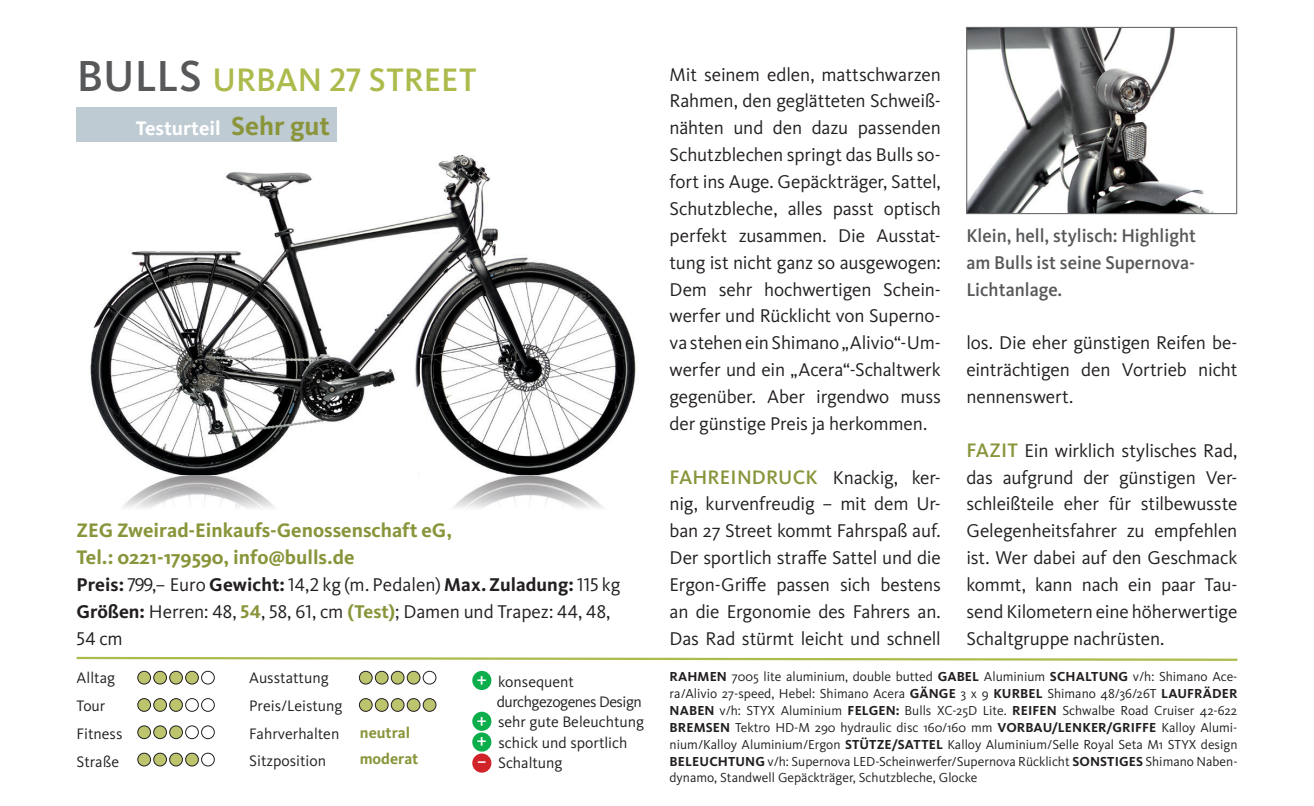
<style>
.page{position:relative;width:1314px;height:806px;background:#fff}
.page>*{position:absolute;margin:0;border:0;box-sizing:border-box;transform-origin:0 0}
.t1{font:500 33.75px "Kievit OT";color:#adba4c}
.t2{font:700 20.25px/26.8px "Kievit OT";color:#8a953b}
.t3{font:500 20.25px "Kievit OT";letter-spacing:.01em;color:#8a953b}
.t4{font:700 20.25px "Kievit OT";color:#fff}
.t5{font:19.12px/26.8px "Kievit OT";letter-spacing:-.005em;color:#231f20;text-align:justify}
.t6{font:500 19.12px/26.8px "Kievit OT";color:#57585a;text-align:justify}
.t7{font:15.75px/27.9px "Kievit OT";color:#231f20}
.t8{font:15.75px "Kievit OT";letter-spacing:-.03em;color:#231f20}
.t9{font:700 15.75px/25.9px "Kievit OT";color:#8a953b}
.t10{font:13.5px/16.9px "Kievit OT";color:#231f20;text-align:justify}
.s1{font-size:45px;color:#57585a}
.s2{font-size:27px;color:#8a953b}
.s3{font-weight:700}
.s4{font-weight:700;color:#8a953b}
.s5{font-weight:500;font-size:18px;color:#fff}
.s6{font-weight:400;font-size:19.12px;color:#231f20}
.s7{font-weight:500;font-size:20.25px;color:#8a953b}
</style>
<div class="page">
<img style="left:90px;top:130px;width:546px;height:345px">
<div style="left:138px;top:671px;width:13px;height:13px;background:#bcc56e;border-radius:50%"></div>
<div style="left:137px;top:671px;width:14px;height:13px;border:1px solid #231f20;border-radius:50%"></div>
<div style="left:154px;top:671px;width:12px;height:13px;background:#bcc56e;border-radius:50%"></div>
<div style="left:153px;top:671px;width:14px;height:13px;border:1px solid #231f20;border-radius:50%"></div>
<div style="left:170px;top:671px;width:12px;height:13px;background:#bcc56e;border-radius:50%"></div>
<div style="left:169px;top:671px;width:14px;height:13px;border:1px solid #231f20;border-radius:50%"></div>
<div style="left:186px;top:671px;width:12px;height:13px;background:#bcc56e;border-radius:50%"></div>
<div style="left:185px;top:671px;width:14px;height:13px;border:1px solid #231f20;border-radius:50%"></div>
<div style="left:201px;top:671px;width:14px;height:13px;border:1px solid #231f20;border-radius:50%"></div>
<div style="left:138px;top:698px;width:13px;height:13px;background:#bcc56e;border-radius:50%"></div>
<div style="left:137px;top:698px;width:14px;height:13px;border:1px solid #231f20;border-radius:50%"></div>
<div style="left:154px;top:698px;width:12px;height:13px;background:#bcc56e;border-radius:50%"></div>
<div style="left:153px;top:698px;width:14px;height:13px;border:1px solid #231f20;border-radius:50%"></div>
<div style="left:170px;top:698px;width:12px;height:13px;background:#bcc56e;border-radius:50%"></div>
<div style="left:169px;top:698px;width:14px;height:13px;border:1px solid #231f20;border-radius:50%"></div>
<div style="left:185px;top:698px;width:14px;height:13px;border:1px solid #231f20;border-radius:50%"></div>
<div style="left:201px;top:698px;width:14px;height:13px;border:1px solid #231f20;border-radius:50%"></div>
<div style="left:138px;top:725px;width:13px;height:13px;background:#bcc56e;border-radius:50%"></div>
<div style="left:137px;top:725px;width:14px;height:14px;border:1px solid #231f20;border-radius:50%"></div>
<div style="left:154px;top:725px;width:12px;height:13px;background:#bcc56e;border-radius:50%"></div>
<div style="left:153px;top:725px;width:14px;height:14px;border:1px solid #231f20;border-radius:50%"></div>
<div style="left:170px;top:725px;width:12px;height:13px;background:#bcc56e;border-radius:50%"></div>
<div style="left:169px;top:725px;width:14px;height:14px;border:1px solid #231f20;border-radius:50%"></div>
<div style="left:185px;top:725px;width:14px;height:14px;border:1px solid #231f20;border-radius:50%"></div>
<div style="left:201px;top:725px;width:14px;height:14px;border:1px solid #231f20;border-radius:50%"></div>
<div style="left:138px;top:753px;width:13px;height:13px;background:#bcc56e;border-radius:50%"></div>
<div style="left:137px;top:752px;width:14px;height:14px;border:1px solid #231f20;border-radius:50%"></div>
<div style="left:154px;top:753px;width:12px;height:13px;background:#bcc56e;border-radius:50%"></div>
<div style="left:153px;top:752px;width:14px;height:14px;border:1px solid #231f20;border-radius:50%"></div>
<div style="left:170px;top:753px;width:12px;height:13px;background:#bcc56e;border-radius:50%"></div>
<div style="left:169px;top:752px;width:14px;height:14px;border:1px solid #231f20;border-radius:50%"></div>
<div style="left:186px;top:753px;width:12px;height:13px;background:#bcc56e;border-radius:50%"></div>
<div style="left:185px;top:752px;width:14px;height:14px;border:1px solid #231f20;border-radius:50%"></div>
<div style="left:201px;top:752px;width:14px;height:14px;border:1px solid #231f20;border-radius:50%"></div>
<div style="left:359px;top:671px;width:13px;height:13px;background:#bcc56e;border-radius:50%"></div>
<div style="left:359px;top:671px;width:13px;height:13px;border:1px solid #231f20;border-radius:50%"></div>
<div style="left:375px;top:671px;width:13px;height:13px;background:#bcc56e;border-radius:50%"></div>
<div style="left:375px;top:671px;width:13px;height:13px;border:1px solid #231f20;border-radius:50%"></div>
<div style="left:391px;top:671px;width:13px;height:13px;background:#bcc56e;border-radius:50%"></div>
<div style="left:391px;top:671px;width:13px;height:13px;border:1px solid #231f20;border-radius:50%"></div>
<div style="left:407px;top:671px;width:13px;height:13px;background:#bcc56e;border-radius:50%"></div>
<div style="left:407px;top:671px;width:13px;height:13px;border:1px solid #231f20;border-radius:50%"></div>
<div style="left:423px;top:671px;width:13px;height:13px;border:1px solid #231f20;border-radius:50%"></div>
<div style="left:359px;top:698px;width:13px;height:13px;background:#bcc56e;border-radius:50%"></div>
<div style="left:359px;top:698px;width:13px;height:13px;border:1px solid #231f20;border-radius:50%"></div>
<div style="left:375px;top:698px;width:13px;height:13px;background:#bcc56e;border-radius:50%"></div>
<div style="left:375px;top:698px;width:13px;height:13px;border:1px solid #231f20;border-radius:50%"></div>
<div style="left:391px;top:698px;width:13px;height:13px;background:#bcc56e;border-radius:50%"></div>
<div style="left:391px;top:698px;width:13px;height:13px;border:1px solid #231f20;border-radius:50%"></div>
<div style="left:407px;top:698px;width:13px;height:13px;background:#bcc56e;border-radius:50%"></div>
<div style="left:407px;top:698px;width:13px;height:13px;border:1px solid #231f20;border-radius:50%"></div>
<div style="left:423px;top:698px;width:13px;height:13px;background:#bcc56e;border-radius:50%"></div>
<div style="left:423px;top:698px;width:13px;height:13px;border:1px solid #231f20;border-radius:50%"></div>
<div style="left:472px;top:671px;width:19px;height:19px;background:#0cae4c;border-radius:50%"></div>
<div style="left:472px;top:711px;width:19px;height:19px;background:#0cae4c;border-radius:50%"></div>
<div style="left:472px;top:732px;width:19px;height:19px;background:#0cae4c;border-radius:50%"></div>
<div style="left:472px;top:753px;width:19px;height:19px;background:#d1232a;border-radius:50%"></div>
<svg style="left:76px;top:656px;width:1162px;height:5px"></svg>
<div style="left:76px;top:107px;width:260px;height:35px;background:#bfcbd3"></div>
<img style="left:122px;top:475px;width:481px;height:34px">
<img style="left:968px;top:29px;width:245px;height:183px">
<div style="left:966px;top:27px;width:271px;height:187px;border:1px solid #6c6d70"></div>
<h1 class="t1" style="left:77px;top:59px;width:401px"><span class="s1">BULLS</span> URBAN 27 STREET</h1>
<p class="t4" style="left:136px;top:116px;width:196px">Testurteil <span class="s2">Sehr gut</span></p>
<p class="t2" style="left:77px;top:517px;width:377px">ZEG Zweirad-Einkaufs-Genossenschaft eG,<br>Tel.: 0221-179590, info@bulls.de</p>
<p class="t5" style="left:77px;top:571px;width:545px;text-align:left"><span class="s3">Preis:</span> 799,– Euro <span class="s3">Gewicht:</span> 14,2 kg (m. Pedalen) <span class="s3">Max. Zuladung:</span> 115 kg<br><span class="s3">Größen:</span> Herren: 48, <span class="s4">54</span>, 58, 61, cm <span class="s4">(Test)</span>; Damen und Trapez: 44, 48,<br>54 cm</p>
<p class="t7" style="left:77px;top:663px;width:47px">Alltag<br>Tour<br>Fitness<br>Straße</p>
<p class="t7" style="left:249px;top:663px;width:95px">Ausstattung<br>Preis/Leistung<br>Fahrverhalten<br>Sitzposition</p>
<p class="t9" style="left:360px;top:720px;width:60px">neutral moderat</p>
<p class="t7" style="left:477px;top:667px;width:99px"><span class="s5">+</span> konsequent</p>
<p class="t8" style="left:497px;top:692px;width:146px">durchgezogenes Design</p>
<p class="t7" style="left:477px;top:708px;width:169px"><span class="s5">+</span> sehr gute Beleuchtung</p>
<p class="t7" style="left:477px;top:728px;width:152px"><span class="s5">+</span> schick und sportlich</p>
<p class="t7" style="left:477px;top:748px;width:87px"><span class="s5">–</span> Schaltung</p>
<p class="t5" style="left:669px;top:61px;width:273px">Mit seinem edlen, mattschwarzen Rahmen, den geglätteten Schweiß&shy;nähten und den dazu passenden Schutzblechen springt das Bulls so&shy;fort ins Auge. Gepäckträger, Sattel, Schutzbleche, alles passt optisch perfekt zusammen. Die Ausstat&shy;tung ist nicht ganz so ausgewogen:<br>Dem sehr hochwertigen Schein&shy;werfer und Rücklicht von Superno&shy;va stehen ein Shimano „Alivio“-Um&shy;werfer und ein „Acera“-Schaltwerk gegenüber. Aber irgendwo muss der günstige Preis ja herkommen.</p>
<p class="t3" style="left:670px;top:464px;width:273px">FAHREINDRUCK <span class="s6">Knackig, ker-</span></p>
<p class="t5" style="left:669px;top:490px;width:273px">nig, kurvenfreudig – mit dem Ur&shy;ban 27 Street kommt Fahrspaß auf.<br>Der sportlich straffe Sattel und die Ergon-Griffe passen sich bestens an die Ergonomie des Fahrers an.<br>Das Rad stürmt leicht und schnell</p>
<p class="t6" style="left:966px;top:222px;width:231px">Klein, hell, stylisch: Highlight am Bulls ist seine Supernova-Lichtanlage.</p>
<p class="t5" style="left:966px;top:329px;width:273px">los. Die eher günstigen Reifen be&shy;einträchtigen den Vortrieb nicht nennenswert.</p>
<p class="t5" style="left:966px;top:437px;width:273px"><span class="s7">FAZIT</span> Ein wirklich stylisches Rad, das aufgrund der günstigen Ver&shy;schleißteile eher für stilbewusste Gelegenheitsfahrer zu empfehlen ist. Wer dabei auf den Geschmack kommt, kann nach ein paar Tau&shy;send Kilometern eine höherwertige Schaltgruppe nachrüsten.</p>
<p class="t10" style="left:670px;top:668px;width:569px"><span class="s3">RAHMEN</span> 7005 lite aluminium, double butted <span class="s3">GABEL</span> Aluminium <span class="s3">SCHALTUNG</span> v/h: Shimano Ace&shy;ra/Alivio 27-speed, Hebel: Shimano Acera <span class="s3">GÄNGE</span> 3 x 9 <span class="s3">KURBEL</span> Shimano 48/36/26T <span class="s3">LAUFRÄDER NABEN</span> v/h: STYX Aluminium <span class="s3">FELGEN:</span> Bulls XC-25D Lite. <span class="s3">REIFEN</span> Schwalbe Road Cruiser 42-622<br><span class="s3">BREMSEN</span> Tektro HD-M 290 hydraulic disc 160/160 mm <span class="s3">VORBAU/LENKER/GRIFFE</span> Kalloy Alumi&shy;nium/Kalloy Aluminium/Ergon <span class="s3">STÜTZE/SATTEL</span> Kalloy Aluminium/Selle Royal Seta M1 STYX design <span class="s3">BELEUCHTUNG</span> v/h: Supernova LED-Scheinwerfer/Supernova Rücklicht <span class="s3">SONSTIGES</span> Shimano Naben&shy;dynamo, Standwell Gepäckträger, Schutzbleche, Glocke</p>
</div>
